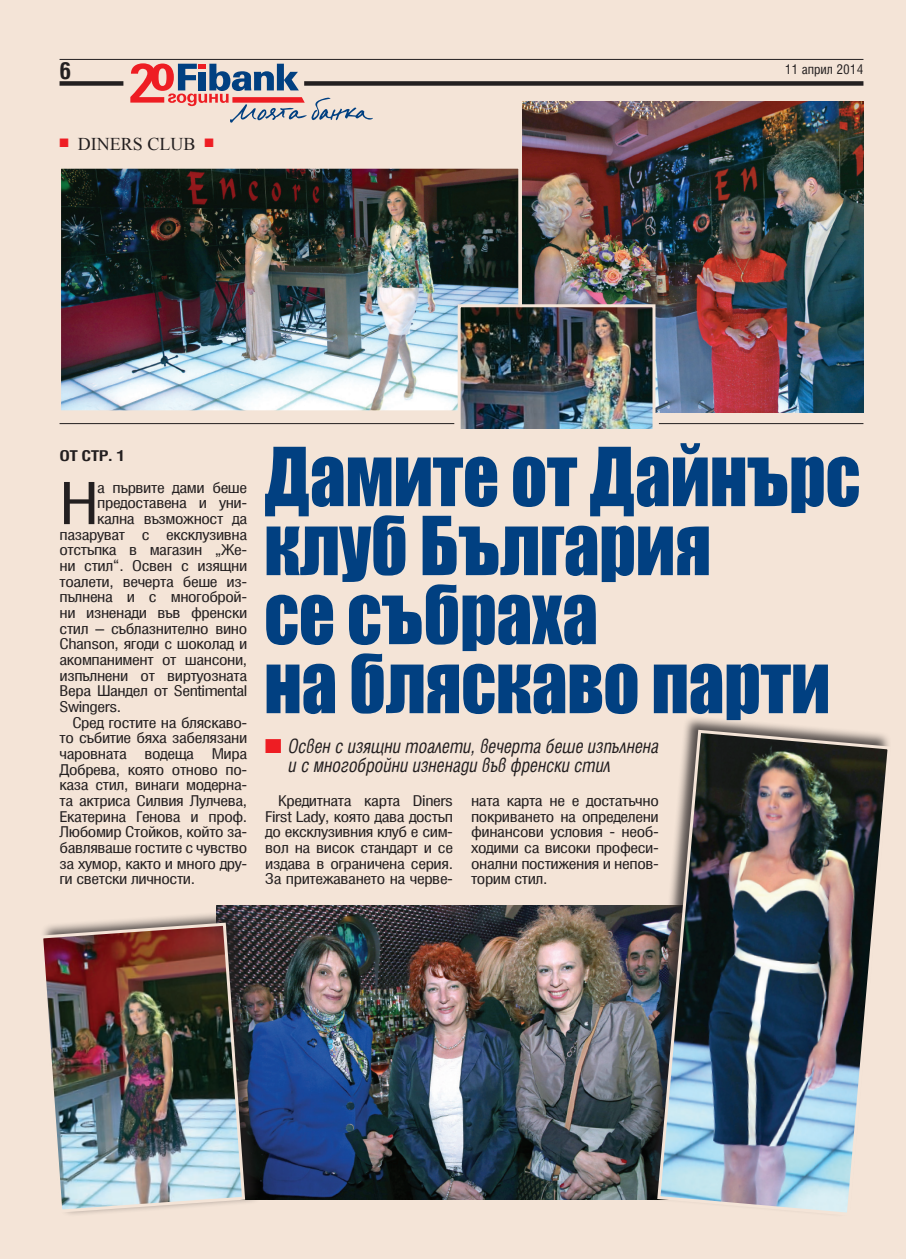
<style>
.page{position:relative;width:906px;height:1259px;background:#f4e4d7}
.page>*{position:absolute;margin:0;border:0;box-sizing:border-box;transform-origin:0 0}
.t1{font:75px/69px "Impact";letter-spacing:-.005em;color:#014081;scale:.95 1}
.t2{font:58.5px "Hebar Cond XP";color:#231f20;scale:1.2 1}
.t3{font:23.55px "Hebar Cond XP Bold";color:#231f20}
.t4{font:19.8px/19.8px "Hebar Cond XP Italic";letter-spacing:.005em;color:#231f20;scale:.89 1}
.t5{font:18px "Times New Roman";color:#231f20}
.t6{font:15px/15.6px "Hebar Cond XP";letter-spacing:-.025em;color:#231f20;text-align:justify;scale:1.17 1}
.t7{font:15px "Hebar Cond XP Bold";color:#231f20;scale:1.2 1}
.t8{font:13.5px "Hebar Cond XP";color:#231f20}
.s1{color:#ee1d23}
</style>
<div class="page">
<hr style="left:60px;top:59px;width:803px;height:1px;background:#231f20">
<div style="left:60px;top:81px;width:803px;height:5px;background:#231f20"></div>
<div style="left:123px;top:79px;width:181px;height:11px;background:#f4e4d7"></div>
<svg style="left:130px;top:63px;width:243px;height:60px"></svg>
<img style="left:216px;top:905px;width:425px;height:294px">
<img style="left:522px;top:101px;width:341px;height:312px">
<img style="left:62px;top:170px;width:455px;height:239px">
<div style="left:58px;top:166px;width:463px;height:247px;border:3px solid #f4e4d7"></div>
<img style="left:462px;top:308px;width:189px;height:120px">
<div style="left:458px;top:304px;width:197px;height:128px;border:3px solid #f4e4d7"></div>
<div style="left:641px;top:714px;width:256px;height:509px;background:#231f20;opacity:.75"></div>
<img style="left:655px;top:728px;width:237px;height:489px">
<div style="left:40px;top:909px;width:227px;height:313px;background:#231f20;opacity:.75"></div>
<img style="left:40px;top:921px;width:207px;height:293px">
<hr style="left:60px;top:423px;width:394px;height:1px;background:#231f20">
<hr style="left:659px;top:423px;width:204px;height:1px;background:#231f20">
<h3 class="t3" style="left:60px;top:58px;width:13px">6</h3>
<p class="t8" style="left:785px;top:63px;width:80px">11 април 2014</p>
<p class="t5" style="left:60px;top:132px;width:156px"><sup>■</sup> DINERS CLUB <sup>■</sup></p>
<p class="t7" style="left:60px;top:448px;width:56px">от стр. 1</p>
<h2 class="t2" style="left:60px;top:474px;width:34px">Н</h2>
<p class="t6" style="left:97px;top:480px;width:130px">а първите дами беше</p>
<p class="t6" style="left:97px;top:496px;width:130px">предоставена и уни-</p>
<p class="t6" style="left:97px;top:512px;width:130px">кална възможност да</p>
<p class="t6" style="left:60px;top:527px;width:162px">пазаруват с ексклузивна</p>
<p class="t6" style="left:60px;top:543px;width:162px">отстъпка в магазин „Же-</p>
<p class="t6" style="left:60px;top:559px;width:162px">ни стил”. Освен с изящни</p>
<p class="t6" style="left:60px;top:574px;width:162px">тоалети, вечерта беше из-</p>
<p class="t6" style="left:60px;top:590px;width:162px">пълнена и с многоброй-</p>
<p class="t6" style="left:60px;top:606px;width:162px">ни изненади във френски</p>
<p class="t6" style="left:60px;top:621px;width:162px">стил – съблазнително вино</p>
<p class="t6" style="left:60px;top:637px;width:162px">Chanson, ягоди с шоколад и</p>
<p class="t6" style="left:60px;top:653px;width:162px">акомпанимент от шансони,</p>
<p class="t6" style="left:60px;top:668px;width:162px">изпълнени от виртуозната</p>
<p class="t6" style="left:60px;top:684px;width:162px">Вера Шандел от Sentimental</p>
<p class="t6" style="left:60px;top:700px;width:54px">Swingers.</p>
<p class="t6" style="left:72px;top:715px;width:151px">Сред гостите на бляскаво-</p>
<p class="t6" style="left:60px;top:731px;width:162px">то събитие бяха забелязани</p>
<p class="t6" style="left:60px;top:747px;width:162px">чаровната водеща Мира</p>
<p class="t6" style="left:60px;top:762px;width:162px">Добрева, която отново по-</p>
<p class="t6" style="left:60px;top:778px;width:162px">каза стил, винаги модерна-</p>
<p class="t6" style="left:60px;top:794px;width:162px">та актриса Силвия Лулчева,</p>
<p class="t6" style="left:60px;top:809px;width:162px">Екатерина Генова и проф.</p>
<p class="t6" style="left:60px;top:825px;width:162px">Любомир Стойков, който за-</p>
<p class="t6" style="left:60px;top:841px;width:162px">бавляваше гостите с чувство</p>
<p class="t6" style="left:60px;top:856px;width:162px">за хумор, както и много дру-</p>
<p class="t6" style="left:60px;top:872px;width:117px">ги светски личности.</p>
<h1 class="t1" style="left:264px;top:440px;width:629px">Дамите от Дайнърс клуб България<br>се събраха<br>на бляскаво парти</h1>
<h3 class="t4" style="left:288px;top:737px;width:418px;text-indent:-23px"><span class="s1">■</span> Освен с изящни тоалети, вечерта беше изпълнена и с многобройни изненади във френски стил</h3>
<p class="t6" style="left:265px;top:794px;width:162px;text-indent:13px">Кредитната карта Diners First Lady, която дава достъп до ексклузивния клуб е сим&shy;вол на висок стандарт и се издава в ограничена серия.<br>За притежаването на черве-</p>
<p class="t6" style="left:471px;top:793px;width:162px">ната карта не е достатъчно покриването на определени финансови условия - необ&shy;ходими са високи професи&shy;онални постижения и непов&shy;торим стил.</p>
</div>
